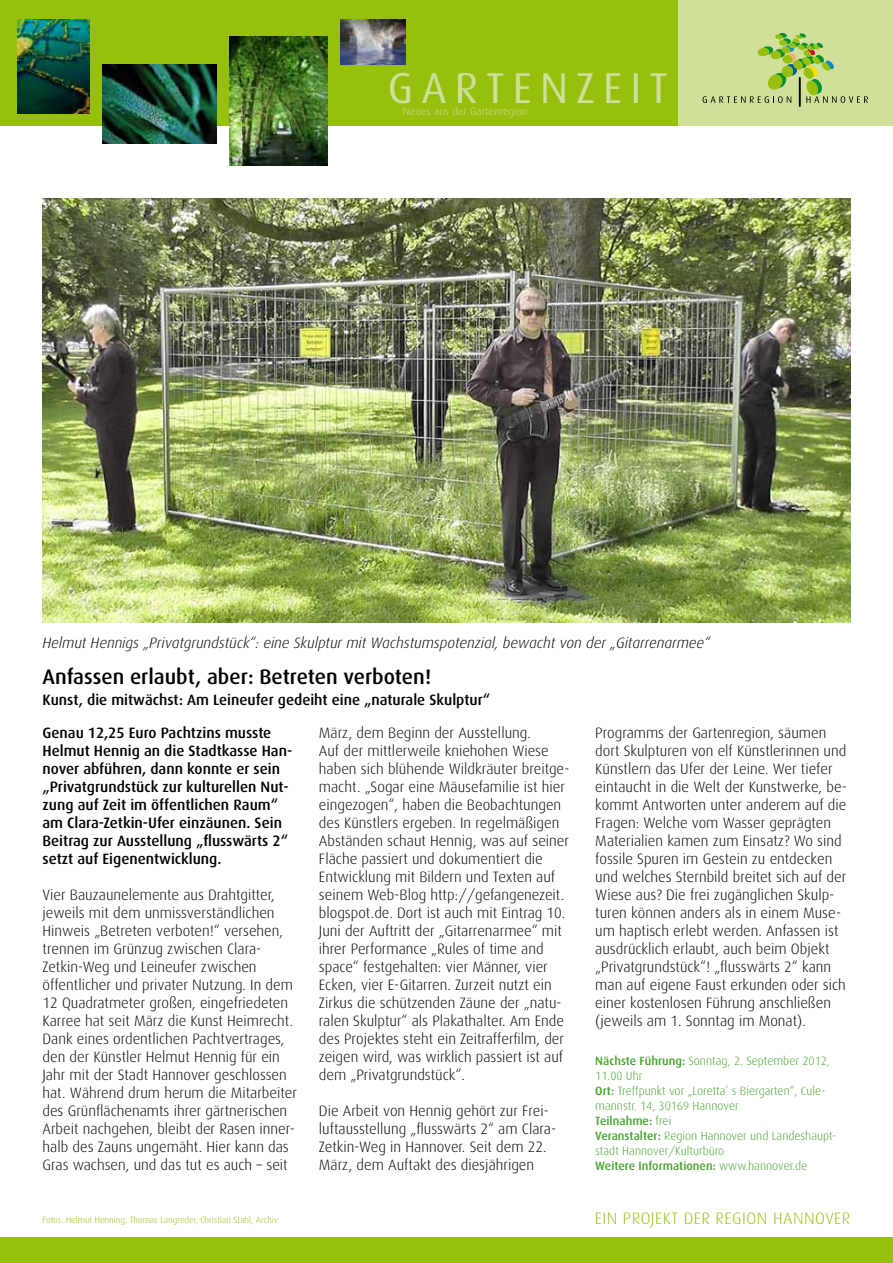
<style>
.page{position:relative;width:893px;height:1263px;background:#fff}
.page>*{position:absolute;margin:0;border:0;box-sizing:border-box;transform-origin:0 0}
.t1{font:43.2px "Dax";letter-spacing:.19em;color:#d0df99}
.t2{font:500 21px "Dax";color:#000}
.t3{font:300 16.5px "Dax";letter-spacing:.03em;color:#97bf0d}
.t4{font:300 15px/18px "Dax";color:#000}
.t5{font:500 15px/18px "Dax";color:#000}
.t6{font:italic 300 15px "Dax";color:#000}
.t7{font:300 12px/15px "Dax";color:#44a12b}
.t8{font:300 10.65px "Dax";letter-spacing:.02em;color:#d0df99}
.t9{font:300 9px "Dax";color:#97bf0d}
.s1{font-weight:500}
</style>
<div class="page">
<div style="left:0;top:0;width:893px;height:125px;background:#97bf0d"></div>
<div style="left:0;top:1237px;width:893px;height:26px;background:#97bf0d"></div>
<div style="left:678px;top:0;width:215px;height:125px;background:#d0df99"></div>
<hr style="left:799px;top:78px;width:2px;height:28px;background:#000">
<svg style="left:702px;top:33px;width:166px;height:70px"></svg>
<img style="left:17px;top:19px;width:72px;height:94px">
<img style="left:103px;top:64px;width:113px;height:79px">
<img style="left:230px;top:36px;width:97px;height:130px">
<img style="left:340px;top:19px;width:65px;height:45px">
<img style="left:43px;top:198px;width:807px;height:424px">
<h1 class="t1" style="left:388px;top:64px;width:282px">GARTENZEIT</h1>
<p class="t8" style="left:403px;top:106px;width:126px">Neues aus der Gartenregion</p>
<p class="t6" style="left:43px;top:635px;width:669px">Helmut Hennigs „Privatgrundstück“: eine Skulptur mit Wachstumspotenzial, bewacht von der „Gitarrenarmee“</p>
<h2 class="t2" style="left:43px;top:665px;width:390px">Anfassen erlaubt, aber: Betreten verboten!</h2>
<p class="t5" style="left:43px;top:691px;width:449px">Kunst, die mitwächst: Am Leineufer gedeiht eine „naturale Skulptur“</p>
<p class="t5" style="left:43px;top:724px;width:251px">Genau 12,25 Euro Pachtzins musste Helmut Hennig an die Stadtkasse Han&shy;nover abführen, dann konnte er sein „Privatgrundstück zur kulturellen Nut&shy;zung auf Zeit im öffentlichen Raum“ am Clara-Zetkin-Ufer einzäunen. Sein Beitrag zur Ausstellung „flusswärts 2“ setzt auf Eigenentwicklung.</p>
<p class="t4" style="left:43px;top:886px;width:256px">Vier Bauzaunelemente aus Drahtgitter, jeweils mit dem unmissverständlichen Hinweis „Betreten verboten!“ versehen, trennen im Grünzug zwischen Clara-Zetkin-Weg und Leineufer zwischen öffentlicher und privater Nutzung. In dem 12 Quadratmeter großen, eingefriedeten Karree hat seit März die Kunst Heimrecht.<br>Dank eines ordentlichen Pachtvertrages, den der Künstler Helmut Hennig für ein Jahr mit der Stadt Hannover geschlossen hat. Während drum herum die Mitarbeiter des Grünflächenamts ihrer gärtnerischen Arbeit nachgehen, bleibt der Rasen inner&shy;halb des Zauns ungemäht. Hier kann das Gras wachsen, und das tut es auch – seit</p>
<p class="t4" style="left:319px;top:724px;width:252px">März, dem Beginn der Ausstellung.<br>Auf der mittlerweile kniehohen Wiese haben sich blühende Wildkräuter breitge&shy;macht. „Sogar eine Mäusefamilie ist hier eingezogen“, haben die Beobachtungen des Künstlers ergeben. In regelmäßigen Abständen schaut Hennig, was auf seiner Fläche passiert und dokumentiert die Entwicklung mit Bildern und Texten auf seinem Web-Blog http://gefangenezeit. blogspot.de. Dort ist auch mit Eintrag 10.<br>Juni der Auftritt der „Gitarrenarmee“ mit ihrer Performance „Rules of time and space“ festgehalten: vier Männer, vier Ecken, vier E-Gitarren. Zurzeit nutzt ein Zirkus die schützenden Zäune der „natu&shy;ralen Skulptur“ als Plakathalter. Am Ende des Projektes steht ein Zeitrafferfilm, der zeigen wird, was wirklich passiert ist auf dem „Privatgrundstück“.</p>
<p class="t4" style="left:319px;top:1102px;width:239px">Die Arbeit von Hennig gehört zur Frei&shy;luftausstellung „flusswärts 2“ am Clara-Zetkin-Weg in Hannover. Seit dem 22.<br>März, dem Auftakt des diesjährigen</p>
<p class="t4" style="left:595px;top:724px;width:253px">Programms der Gartenregion, säumen dort Skulpturen von elf Künstlerinnen und Künstlern das Ufer der Leine. Wer tiefer eintaucht in die Welt der Kunstwerke, be&shy;kommt Antworten unter anderem auf die Fragen: Welche vom Wasser geprägten Materialien kamen zum Einsatz? Wo sind fossile Spuren im Gestein zu entdecken und welches Sternbild breitet sich auf der Wiese aus? Die frei zugänglichen Skulp&shy;turen können anders als in einem Muse&shy;um haptisch erlebt werden. Anfassen ist ausdrücklich erlaubt, auch beim Objekt „Privatgrundstück“! „flusswärts 2“ kann man auf eigene Faust erkunden oder sich einer kostenlosen Führung anschließen (jeweils am 1. Sonntag im Monat).</p>
<p class="t7" style="left:595px;top:1053px;width:242px"><span class="s1">Nächste Führung:</span> Sonntag, 2. September 2012, 11.00 Uhr<br><span class="s1">Ort:</span> Treffpunkt vor „Loretta’ s Biergarten“, Cule&shy;mannstr. 14, 30169 Hannover<br><span class="s1">Teilnahme:</span> frei<br><span class="s1">Veranstalter:</span> Region Hannover und Landeshaupt&shy;stadt Hannover/Kulturbüro<br><span class="s1">Weitere Informationen:</span> www.hannover.de</p>
<p class="t9" style="left:43px;top:1215px;width:237px">Fotos: Helmut Henning, Thomas Langreder, Christian Stahl, Archiv</p>
<p class="t3" style="left:595px;top:1209px;width:257px">EIN PROJEKT DER REGION HANNOVER</p>
</div>
